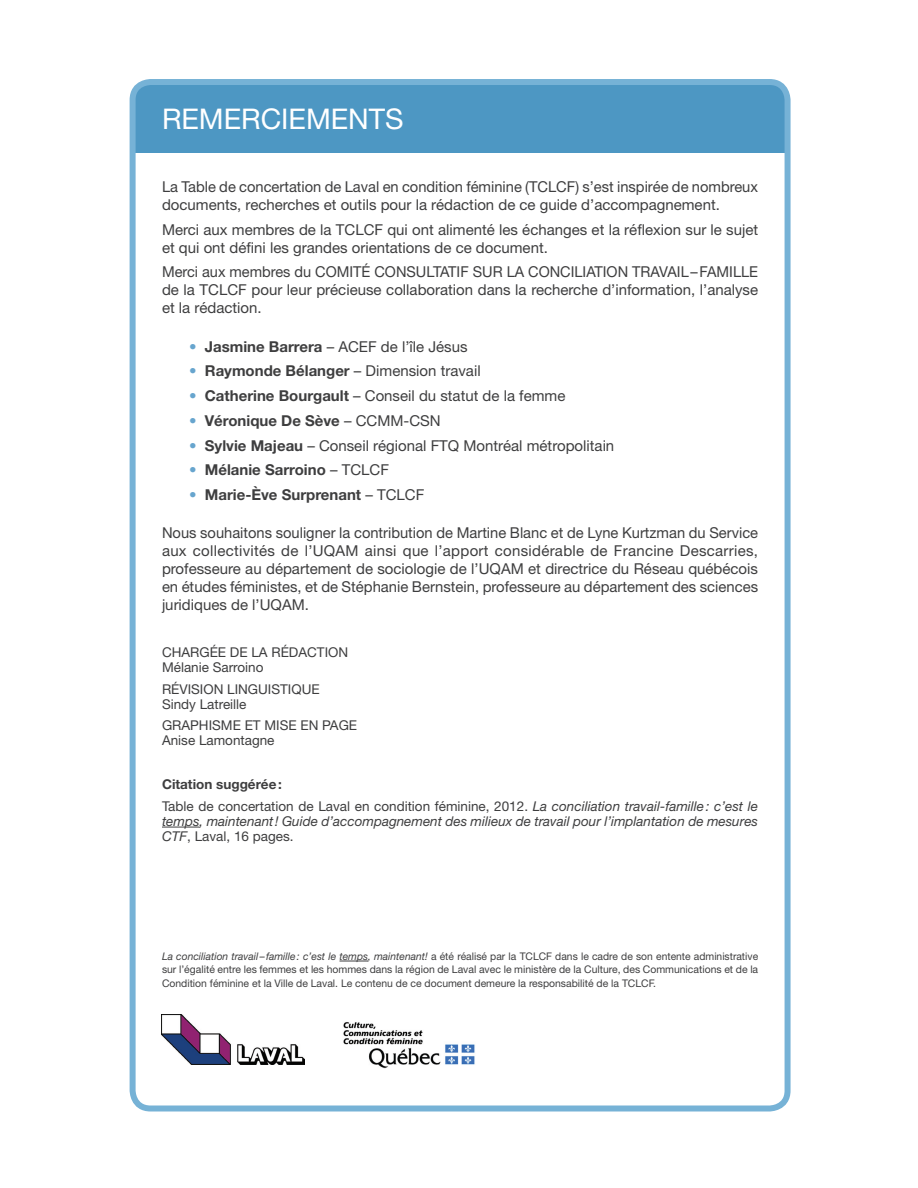
<style>
.page{position:relative;width:918px;height:1188px;background:#fff}
.page>*{position:absolute;margin:0;border:0;box-sizing:border-box;transform-origin:0 0}
.texte{font:28.5px "Helvetica Neue";color:#fff}
.texte-2{font:15px/18px "Helvetica Neue";color:#3e3e3f}
.texte-3{font:700 15px "Helvetica Neue";color:#3e3e3f}
.texte-4{font:italic 13.5px/15px "Helvetica Neue";color:#3e3e3f;text-align:justify}
.texte-5{font:13.5px/15px "Helvetica Neue";color:#3e3e3f}
.texte-6{font:700 13.5px "Helvetica Neue";color:#3e3e3f}
.texte-7{font:10.5px/13.5px "Helvetica Neue";color:#3e3e3f;text-align:justify}
.s1{color:#67a5ce}
.s2{font-weight:700}
.s3{font-weight:400;color:#67a5ce}
.s4{font-weight:400}
.s5{font-style:normal}
.s6{font-style:italic}
</style>
<div class="page">
<div style="left:137px;top:86px;width:647px;height:67px;background:#4d97c3"></div>
<div style="left:130px;top:79px;width:661px;height:1033px;border:6px solid #76b2d6;border-radius:18px"></div>
<hr style="left:162px;top:827px;width:38px;height:1px;background:#3e3e3f">
<svg style="left:340px;top:961px;width:28px;height:1px"></svg>
<img style="left:162px;top:1014px;width:142px;height:50px">
<img style="left:343px;top:1022px;width:132px;height:47px">
<p class="texte" style="left:162px;top:102px;width:243px">REMERCIEMENTS</p>
<p class="texte-2" style="left:162px;top:177px;width:598px">La Table de concertation de Laval en condition féminine (TCLCF) s’est inspirée de nombreux documents, recherches et outils pour la rédaction de ce guide d’accompagnement.</p>
<p class="texte-2" style="left:162px;top:220px;width:598px">Merci aux membres de la TCLCF qui ont alimenté les échanges et la réflexion sur le sujet et qui ont défini les grandes orientations de ce document.</p>
<p class="texte-2" style="left:162px;top:263px;width:598px;text-align:justify">Merci aux membres du COMITÉ CONSULTATIF SUR LA CONCILIATION TRAVAIL–FAMILLE de la TCLCF pour leur précieuse collaboration dans la recherche d’information, l’analyse et la rédaction.</p>
<p class="texte-2" style="left:189px;top:337px;width:280px"><span class="s1">•</span> <span class="s2">Jasmine Barrera</span> – ACEF de l’île Jésus</p>
<p class="texte-2" style="left:189px;top:362px;width:293px"><span class="s1">•</span> <span class="s2">Raymonde Bélanger</span> – Dimension travail</p>
<p class="texte-2" style="left:189px;top:387px;width:378px"><span class="s1">•</span> <span class="s2">Catherine Bourgault</span> – Conseil du statut de la femme</p>
<p class="texte-3" style="left:189px;top:411px;width:253px"><span class="s3">•</span> Véronique De Sève <span class="s4">– CCMM-CSN</span></p>
<p class="texte-2" style="left:189px;top:436px;width:427px"><span class="s1">•</span> <span class="s2">Sylvie Majeau</span> – Conseil régional FTQ Montréal métropolitain</p>
<p class="texte-3" style="left:189px;top:461px;width:201px"><span class="s3">•</span> Mélanie Sarroino <span class="s4">– TCLCF</span></p>
<p class="texte-3" style="left:189px;top:486px;width:237px"><span class="s3">•</span> Marie-Ève Surprenant <span class="s4">– TCLCF</span></p>
<p class="texte-2" style="left:162px;top:524px;width:598px;text-align:justify">Nous souhaitons souligner la contribution de Martine Blanc et de Lyne Kurtzman du Service aux collectivités de l’UQAM ainsi que l’apport considérable de Francine Descarries, professeure au département de sociologie de l’UQAM et directrice du Réseau québécois en études féministes, et de Stéphanie Bernstein, professeure au département des sciences juridiques de l’UQAM.</p>
<p class="texte-5" style="left:162px;top:644px;width:188px">CHARGÉE DE LA RÉDACTION<br>Mélanie Sarroino</p>
<p class="texte-5" style="left:162px;top:681px;width:159px">RÉVISION LINGUISTIQUE<br>Sindy Latreille</p>
<p class="texte-5" style="left:162px;top:718px;width:197px">GRAPHISME ET MISE EN PAGE<br>Anise Lamontagne</p>
<p class="texte-6" style="left:162px;top:776px;width:121px">Citation suggérée:</p>
<p class="texte-4" style="left:162px;top:798px;width:598px"><span class="s5">Table de concertation de Laval en condition féminine, 2012.</span> La conciliation travail-famille: c’est le temps, maintenant! Guide d’accompagnement des milieux de travail pour l’implantation de mesures CTF<span class="s5">, Laval, 16 pages.</span></p>
<p class="texte-7" style="left:162px;top:949px;width:598px"><span class="s6">La conciliation travail–famille: c’est le temps, maintenant!</span> a été réalisé par la TCLCF dans le cadre de son entente administrative sur l’égalité entre les femmes et les hommes dans la région de Laval avec le ministère de la Culture, des Communications et de la Condition féminine et la Ville de Laval. Le contenu de ce document demeure la responsabilité de la TCLCF.</p>
</div>
